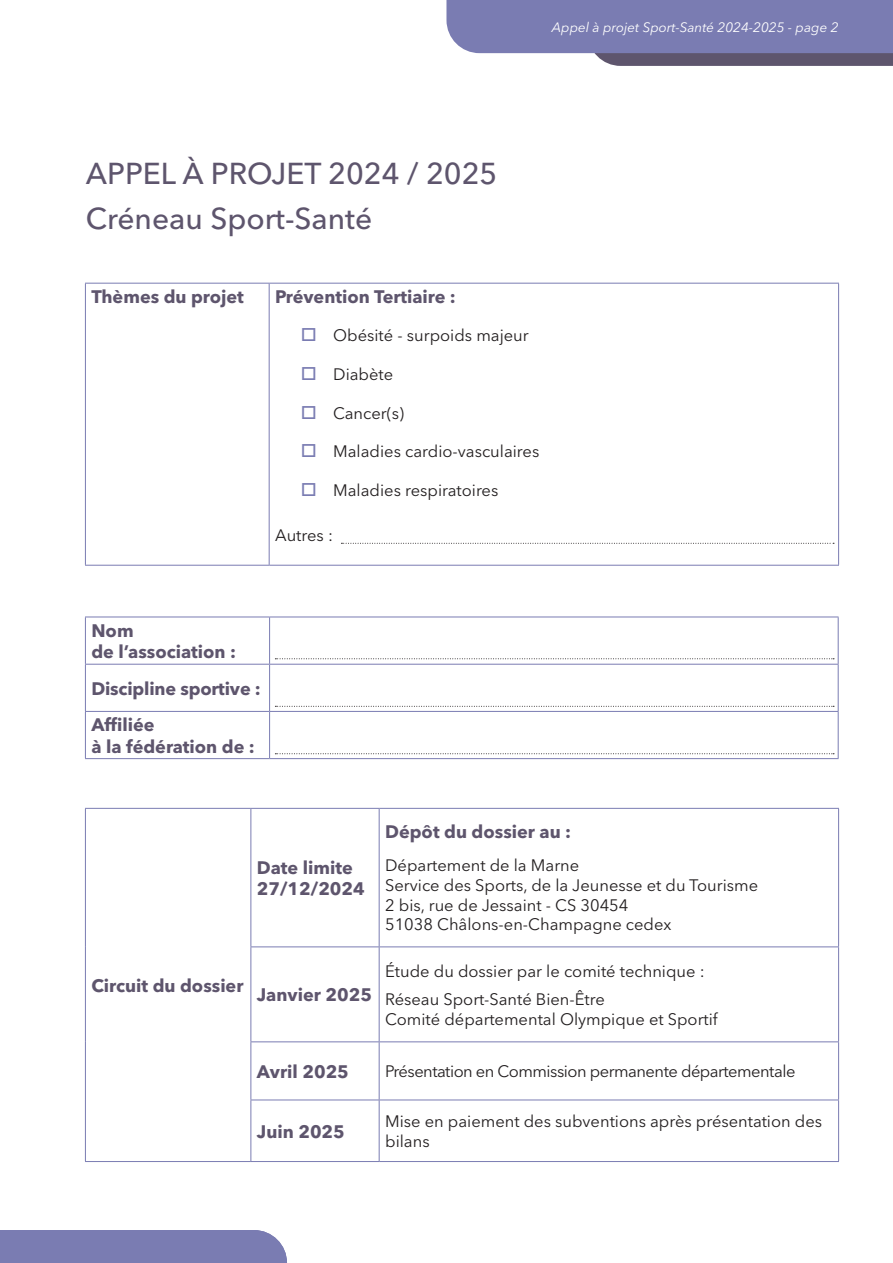
<style>
.page{position:relative;width:893px;height:1263px;background:#fff}
.page>*{position:absolute;margin:0;border:0;box-sizing:border-box;transform-origin:0 0}
.t1{font:500 30px "Avenir Next LT Pro";color:#5e556d}
.t2{font:700 18px "Avenir Next LT Pro";color:#5e556d}
.t3{font:16.5px/19.8px "Avenir Next LT Pro";color:#231f20}
.t4{font:16.5px "Avenir Next LT Pro";letter-spacing:-.03em;color:#231f20}
.t5{font:italic 13.5px "Avenir Next LT Pro";color:#fff}
.s1{color:#7a7cb2}
</style>
<div class="page">
<svg style="left:446px;top:0;width:447px;height:66px;background:#8081af"></svg>
<div style="left:0;top:1230px;width:287px;height:33px;background:#7a7cb2"></div>
<hr style="left:85px;top:283px;width:184px;height:1px;background:#7a7cb2">
<hr style="left:85px;top:284px;width:1px;height:281px;background:#7a7cb2">
<hr style="left:269px;top:283px;width:570px;height:1px;background:#7a7cb2">
<hr style="left:269px;top:284px;width:1px;height:281px;background:#7a7cb2">
<hr style="left:838px;top:284px;width:1px;height:281px;background:#7a7cb2">
<hr style="left:85px;top:565px;width:184px;height:1px;background:#7a7cb2">
<hr style="left:269px;top:565px;width:570px;height:1px;background:#7a7cb2">
<hr style="left:85px;top:617px;width:185px;height:1px;background:#7a7cb2">
<hr style="left:85px;top:617px;width:1px;height:47px;background:#7a7cb2">
<hr style="left:270px;top:617px;width:568px;height:1px;background:#7a7cb2">
<hr style="left:269px;top:617px;width:1px;height:47px;background:#7a7cb2">
<hr style="left:838px;top:617px;width:1px;height:47px;background:#7a7cb2">
<hr style="left:85px;top:664px;width:185px;height:1px;background:#7a7cb2">
<hr style="left:85px;top:664px;width:1px;height:47px;background:#7a7cb2">
<hr style="left:270px;top:664px;width:568px;height:1px;background:#7a7cb2">
<hr style="left:269px;top:664px;width:1px;height:47px;background:#7a7cb2">
<hr style="left:838px;top:664px;width:1px;height:47px;background:#7a7cb2">
<hr style="left:85px;top:711px;width:185px;height:1px;background:#7a7cb2">
<hr style="left:85px;top:712px;width:1px;height:46px;background:#7a7cb2">
<hr style="left:270px;top:711px;width:568px;height:1px;background:#7a7cb2">
<hr style="left:269px;top:712px;width:1px;height:46px;background:#7a7cb2">
<hr style="left:838px;top:712px;width:1px;height:46px;background:#7a7cb2">
<hr style="left:85px;top:758px;width:185px;height:1px;background:#7a7cb2">
<hr style="left:270px;top:758px;width:568px;height:1px;background:#7a7cb2">
<hr style="left:85px;top:808px;width:166px;height:1px;background:#7a7cb2">
<hr style="left:85px;top:809px;width:1px;height:138px;background:#7a7cb2">
<hr style="left:251px;top:808px;width:128px;height:1px;background:#7a7cb2">
<hr style="left:250px;top:809px;width:1px;height:137px;background:#7a7cb2">
<hr style="left:379px;top:808px;width:460px;height:1px;background:#7a7cb2">
<hr style="left:379px;top:809px;width:1px;height:137px;background:#7a7cb2">
<hr style="left:838px;top:809px;width:1px;height:137px;background:#7a7cb2">
<hr style="left:85px;top:947px;width:1px;height:95px;background:#7a7cb2">
<hr style="left:250px;top:946px;width:129px;height:1px;background:#7a7cb2">
<hr style="left:250px;top:947px;width:1px;height:94px;background:#7a7cb2">
<hr style="left:379px;top:946px;width:460px;height:1px;background:#7a7cb2">
<hr style="left:379px;top:947px;width:1px;height:94px;background:#7a7cb2">
<hr style="left:838px;top:947px;width:1px;height:94px;background:#7a7cb2">
<hr style="left:85px;top:1042px;width:1px;height:58px;background:#7a7cb2">
<hr style="left:250px;top:1041px;width:129px;height:1px;background:#7a7cb2">
<hr style="left:250px;top:1042px;width:1px;height:57px;background:#7a7cb2">
<hr style="left:379px;top:1041px;width:460px;height:1px;background:#7a7cb2">
<hr style="left:379px;top:1042px;width:1px;height:57px;background:#7a7cb2">
<hr style="left:838px;top:1042px;width:1px;height:57px;background:#7a7cb2">
<hr style="left:85px;top:1100px;width:1px;height:61px;background:#7a7cb2">
<hr style="left:250px;top:1099px;width:129px;height:1px;background:#7a7cb2">
<hr style="left:250px;top:1100px;width:1px;height:61px;background:#7a7cb2">
<hr style="left:379px;top:1099px;width:460px;height:1px;background:#7a7cb2">
<hr style="left:379px;top:1100px;width:1px;height:61px;background:#7a7cb2">
<hr style="left:838px;top:1100px;width:1px;height:61px;background:#7a7cb2">
<hr style="left:85px;top:1161px;width:166px;height:1px;background:#7a7cb2">
<hr style="left:251px;top:1161px;width:128px;height:1px;background:#7a7cb2">
<hr style="left:379px;top:1161px;width:460px;height:1px;background:#7a7cb2">
<svg style="left:341px;top:543px;width:493px;height:1px"></svg>
<svg style="left:275px;top:658px;width:559px;height:1px"></svg>
<svg style="left:275px;top:753px;width:559px;height:1px"></svg>
<svg style="left:275px;top:706px;width:559px;height:1px"></svg>
<p class="t5" style="left:552px;top:19px;width:288px">Appel à projet Sport-Santé 2024-2025 - page 2</p>
<p class="t1" style="left:86px;top:156px;width:413px">APPEL À PROJET 2024 / 2025</p>
<p class="t1" style="left:86px;top:200px;width:288px">Créneau Sport-Santé</p>
<p class="t2" style="left:91px;top:285px;width:154px">Thèmes du projet</p>
<p class="t2" style="left:275px;top:285px;width:182px">Prévention Tertiaire :</p>
<p class="t3" style="left:301px;top:326px;width:230px"><span class="s1">□</span> Obésité - surpoids majeur</p>
<p class="t3" style="left:301px;top:364px;width:94px"><span class="s1">□</span> Diabète</p>
<p class="t3" style="left:301px;top:403px;width:105px"><span class="s1">□</span> Cancer(s)</p>
<p class="t3" style="left:301px;top:442px;width:240px"><span class="s1">□</span> Maladies cardio-vasculaires</p>
<p class="t3" style="left:301px;top:480px;width:199px"><span class="s1">□</span> Maladies respiratoires</p>
<p class="t3" style="left:275px;top:525px;width:59px">Autres :</p>
<p class="t2" style="left:91px;top:619px;width:44px">Nom</p>
<p class="t2" style="left:91px;top:641px;width:146px">de l’association :</p>
<p class="t2" style="left:91px;top:677px;width:171px">Discipline sportive :</p>
<p class="t2" style="left:91px;top:714px;width:65px">Affiliée</p>
<p class="t2" style="left:91px;top:735px;width:165px">à la fédération de :</p>
<p class="t2" style="left:257px;top:856px;width:97px">Date limite</p>
<p class="t2" style="left:257px;top:878px;width:109px">27/12/2024</p>
<p class="t2" style="left:91px;top:974px;width:154px">Circuit du dossier</p>
<p class="t2" style="left:257px;top:984px;width:117px">Janvier 2025</p>
<p class="t2" style="left:385px;top:821px;width:188px">Dépôt du dossier au :</p>
<p class="t3" style="left:385px;top:855px;width:196px">Département de la Marne</p>
<p class="t3" style="left:385px;top:875px;width:375px">Service des Sports, de la Jeunesse et du Tourisme</p>
<p class="t3" style="left:385px;top:895px;width:245px">2 bis, rue de Jessaint - CS 30454</p>
<p class="t3" style="left:385px;top:915px;width:288px">51038 Châlons-en-Champagne cedex</p>
<p class="t3" style="left:385px;top:961px;width:321px">Étude du dossier par le comité technique :</p>
<p class="t3" style="left:385px;top:989px;width:221px">Réseau Sport-Santé Bien-Être</p>
<p class="t3" style="left:385px;top:1009px;width:334px">Comité départemental Olympique et Sportif</p>
<p class="t2" style="left:257px;top:1060px;width:94px">Avril 2025</p>
<p class="t4" style="left:385px;top:1061px;width:412px">Présentation en Commission permanente départementale</p>
<p class="t2" style="left:257px;top:1120px;width:90px">Juin 2025</p>
<p class="t3" style="left:385px;top:1111px;width:438px">Mise en paiement des subventions après présentation des bilans</p>
</div>
